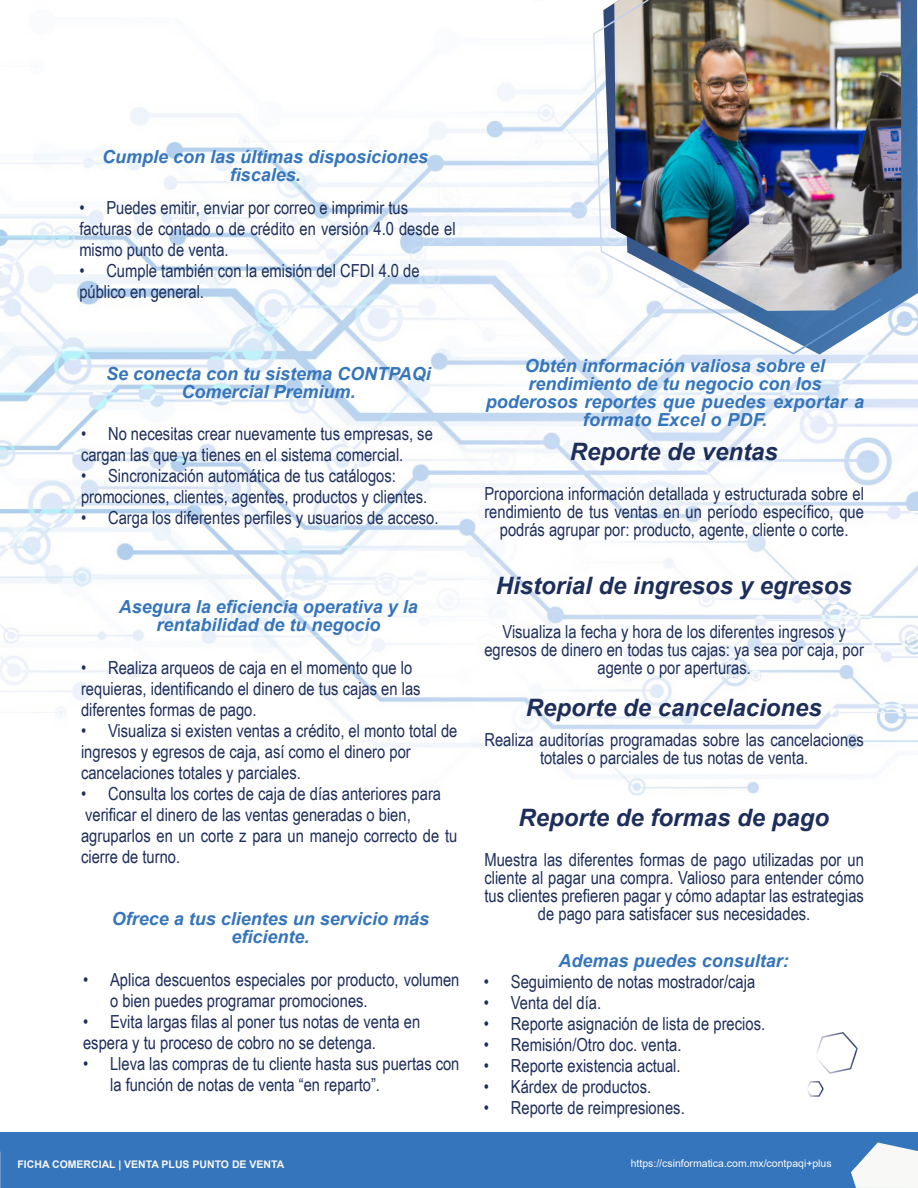
<style>
.page{position:relative;width:918px;height:1188px;background:#fff}
.page>*{position:absolute;margin:0;border:0;box-sizing:border-box;transform-origin:0 0}
.t1{font:italic 700 24px "Arial";color:#1e2e5b}
.t2{font:18px/18px "Arial Narrow";color:#1e2e5b}
.t3{font:italic 700 18px/18px "Arial";color:#3575bb;text-align:center}
.t4{font:10.5px "Arial";color:#fbfbfa}
.t5{font:700 10.5px "Arial";color:#f8f8f7}
</style>
<div class="page">
<div style="left:0;top:1133px;width:917px;height:55px;background:#3575bb"></div>
<img style="left:1px;top:80px;width:917px;height:716px">
<svg style="left:808px;top:1032px;width:50px;height:65px"></svg>
<svg style="left:851px;top:1143px;width:67px;height:45px"></svg>
<svg style="left:883px;top:0;width:35px;height:355px"></svg>
<img style="left:883px;top:0;width:19px;height:311px">
<img style="left:592px;top:0;width:291px;height:355px">
<p class="t3" style="left:102px;top:148px;width:328px">Cumple con las últimas disposiciones</p>
<p class="t3" style="left:230px;top:166px;width:73px">fiscales.</p>
<p class="t2" style="left:79px;top:198px;width:330px">• Puedes emitir, enviar por correo e imprimir tus</p>
<p class="t2" style="left:79px;top:217px;width:378px;line-height:21px">facturas de contado o de crédito en versión 4.0 desde el mismo punto de venta.</p>
<p class="t2" style="left:79px;top:261px;width:342px">• Cumple también con la emisión del CFDI 4.0 de</p>
<p class="t2" style="left:79px;top:282px;width:126px">público en general.</p>
<p class="t3" style="left:106px;top:365px;width:326px">Se conecta con tu sistema CONTPAQi</p>
<p class="t3" style="left:181px;top:383px;width:176px">Comercial Premium.</p>
<p class="t2" style="left:81px;top:424px;width:353px">• No necesitas crear nuevamente tus empresas, se</p>
<p class="t2" style="left:81px;top:445px;width:324px">cargan las que ya tienes en el sistema comercial.</p>
<p class="t2" style="left:81px;top:466px;width:316px">• Sincronización automática de tus catálogos:</p>
<p class="t2" style="left:81px;top:487px;width:348px">promociones, clientes, agentes, productos y clientes.</p>
<p class="t2" style="left:81px;top:508px;width:359px">• Carga los diferentes perfiles y usuarios de acceso.</p>
<p class="t3" style="left:119px;top:598px;width:301px">Asegura la eficiencia operativa y la</p>
<p class="t3" style="left:156px;top:616px;width:226px">rentabilidad de tu negocio</p>
<p class="t2" style="left:81px;top:658px;width:333px">• Realiza arqueos de caja en el momento que lo</p>
<p class="t2" style="left:81px;top:679px;width:341px">requieras, identificando el dinero de tus cajas en las</p>
<p class="t2" style="left:81px;top:700px;width:177px">diferentes formas de pago.</p>
<p class="t2" style="left:81px;top:721px;width:378px">• Visualiza si existen ventas a crédito, el monto total de</p>
<p class="t2" style="left:81px;top:742px;width:331px">ingresos y egresos de caja, así como el dinero por</p>
<p class="t2" style="left:81px;top:763px;width:221px">cancelaciones totales y parciales.</p>
<p class="t2" style="left:81px;top:784px;width:362px">• Consulta los cortes de caja de días anteriores para</p>
<p class="t2" style="left:85px;top:805px;width:327px">verificar el dinero de las ventas generadas o bien,</p>
<p class="t2" style="left:81px;top:824px;width:378px;line-height:21px">agruparlos en un corte z para un manejo correcto de tu cierre de turno.</p>
<p class="t3" style="left:112px;top:911px;width:319px">Ofrece a tus clientes un servicio más</p>
<p class="t3" style="left:231px;top:929px;width:80px">eficiente.</p>
<p class="t2" style="left:110px;top:969px;width:351px;line-height:21px;text-indent:-27px">• Aplica descuentos especiales por producto, volumen o bien puedes programar promociones.</p>
<p class="t2" style="left:83px;top:1012px;width:339px">• Evita largas filas al poner tus notas de venta en</p>
<p class="t2" style="left:83px;top:1033px;width:294px">espera y tu proceso de cobro no se detenga.</p>
<p class="t2" style="left:110px;top:1053px;width:351px;line-height:21px;text-indent:-27px">• Lleva las compras de tu cliente hasta sus puertas con la función de notas de venta “en reparto”.</p>
<p class="t3" style="left:525px;top:358px;width:302px">Obtén información valiosa sobre el</p>
<p class="t3" style="left:528px;top:376px;width:295px">rendimiento de tu negocio con los</p>
<p class="t3" style="left:486px;top:394px;width:380px">poderosos reportes que puedes exportar a formato Excel o PDF.</p>
<p class="t1" style="left:570px;top:436px;width:210px">Reporte de ventas</p>
<p class="t2" style="left:484px;top:484px;width:381px;text-align:center">Proporciona información detallada y estructurada sobre el rendimiento de tus ventas en un período específico, que podrás agrupar por: producto, agente, cliente o corte.</p>
<p class="t1" style="left:496px;top:569px;width:358px">Historial de ingresos y egresos</p>
<p class="t2" style="left:502px;top:622px;width:345px">Visualiza la fecha y hora de los diferentes ingresos y</p>
<p class="t2" style="left:484px;top:640px;width:381px;text-align:center">egresos de dinero en todas tus cajas: ya sea por caja, por agente o por aperturas.</p>
<p class="t1" style="left:526px;top:691px;width:298px">Reporte de cancelaciones</p>
<p class="t2" style="left:484px;top:730px;width:381px;text-align:center">Realiza auditorías programadas sobre las cancelaciones totales o parciales de tus notas de venta.</p>
<p class="t1" style="left:519px;top:801px;width:312px">Reporte de formas de pago</p>
<p class="t2" style="left:484px;top:850px;width:381px;text-align:center">Muestra las diferentes formas de pago utilizadas por un cliente al pagar una compra. Valioso para entender cómo tus clientes prefieren pagar y cómo adaptar las estrategias de pago para satisfacer sus necesidades.</p>
<p class="t3" style="left:559px;top:952px;width:232px">Ademas puedes consultar:</p>
<p class="t2" style="left:484px;top:972px;width:273px">• Seguimiento de notas mostrador/caja</p>
<p class="t2" style="left:484px;top:993px;width:119px">• Venta del día.</p>
<p class="t2" style="left:484px;top:1014px;width:283px">• Reporte asignación de lista de precios.</p>
<p class="t2" style="left:484px;top:1035px;width:199px">• Remisión/Otro doc. venta.</p>
<p class="t2" style="left:484px;top:1056px;width:198px">• Reporte existencia actual.</p>
<p class="t2" style="left:484px;top:1077px;width:169px">• Kárdex de productos.</p>
<p class="t2" style="left:484px;top:1098px;width:202px">• Reporte de reimpresiones.</p>
<p class="t5" style="left:18px;top:1157px;width:268px">FICHA COMERCIAL | VENTA PLUS PUNTO DE VENTA</p>
<p class="t4" style="left:631px;top:1156px;width:203px">https://csinformatica.com.mx/contpaqi+plus</p>
</div>
